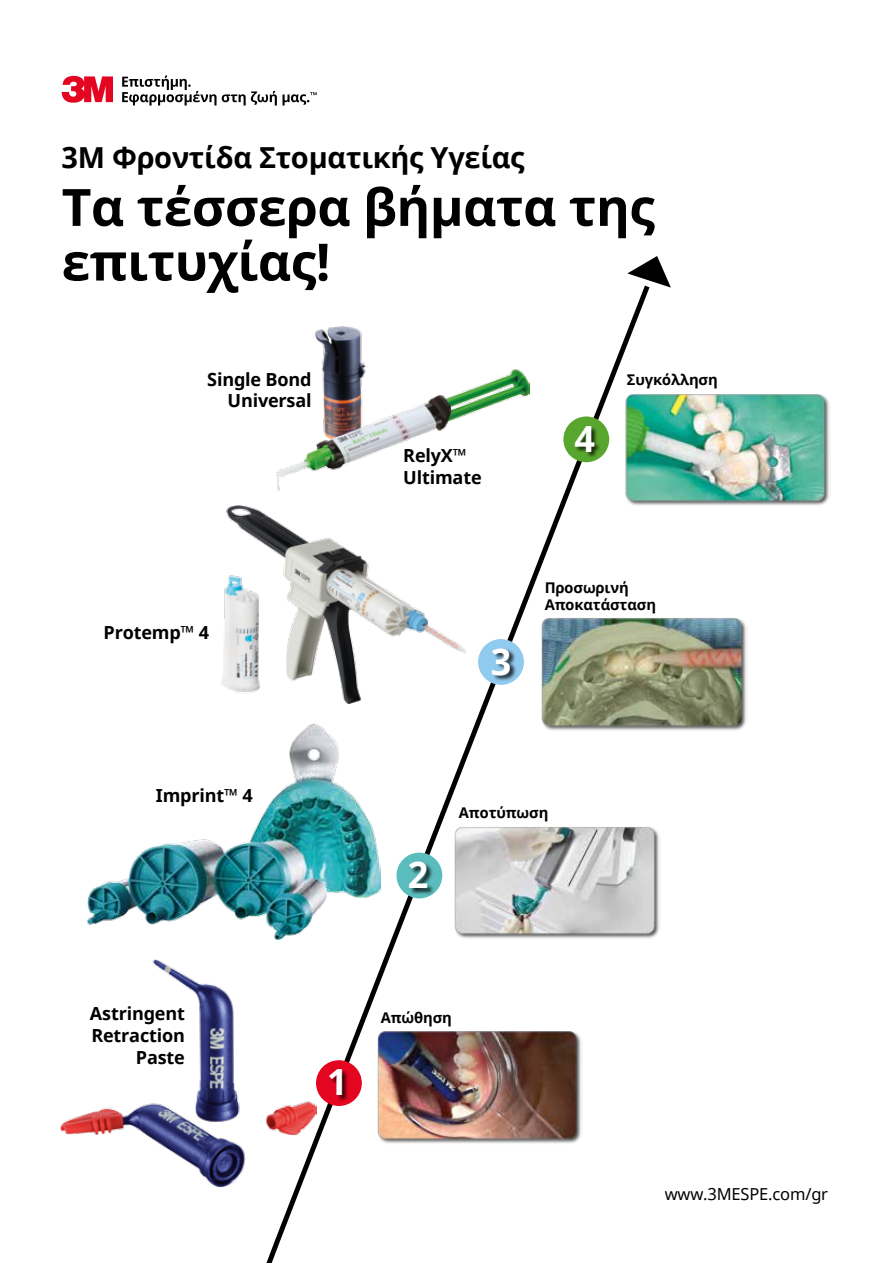
<style>
.page{position:relative;width:893px;height:1263px;background:#fff}
.page>*{position:absolute;margin:0;border:0;box-sizing:border-box;transform-origin:0 0}
.t1{font:700 51.45px/54.6px "Noto Sans";letter-spacing:-.01em;color:#000}
.t2{font:700 36.15px "Noto Sans";color:#fff}
.t3{font:700 28.95px "Noto Sans";letter-spacing:-.01em;color:#000}
.t4{font:700 18px/21.6px "Noto Sans";letter-spacing:-.01em;color:#000;text-align:right}
.t5{font:16.5px "Noto Sans";letter-spacing:-.01em;color:#000}
.t6{font:700 14.7px/17.7px "Noto Sans";letter-spacing:-.01em;color:#000}
</style>
<div class="page">
<img style="left:88px;top:832px;width:166px;height:93px">
<svg style="left:254px;top:288px;width:396px;height:975px"></svg>
<svg style="left:62px;top:76px;width:51px;height:27px"></svg>
<svg style="left:122px;top:75px;width:195px;height:30px"></svg>
<div style="left:563px;top:416px;width:46px;height:46px;background:#58a62d;border-radius:50%"></div>
<div style="left:575px;top:426px;width:26px;height:32px;background:#000;opacity:.75"></div>
<div style="left:478px;top:639px;width:46px;height:46px;background:#91caef;border-radius:50%"></div>
<div style="left:492px;top:648px;width:25px;height:34px;background:#000;opacity:.75"></div>
<div style="left:396px;top:853px;width:46px;height:45px;background:#5bbcbd;border-radius:50%"></div>
<div style="left:409px;top:862px;width:26px;height:33px;background:#000;opacity:.75"></div>
<div style="left:316px;top:1060px;width:46px;height:46px;background:#e40521;border-radius:50%"></div>
<div style="left:330px;top:1069px;width:19px;height:33px;background:#000;opacity:.75"></div>
<svg style="left:627px;top:256px;width:44px;height:32px"></svg>
<img style="left:276px;top:326px;width:253px;height:165px">
<img style="left:222px;top:506px;width:244px;height:197px">
<img style="left:60px;top:960px;width:256px;height:227px">
<img style="left:603px;top:392px;width:226px;height:115px">
<img style="left:541px;top:617px;width:205px;height:114px">
<img style="left:454px;top:825px;width:205px;height:115px">
<img style="left:376px;top:1030px;width:207px;height:114px">
<h3 class="t3" style="left:62px;top:137px;width:464px">3Μ Φροντίδα Στοματικής Υγείας</h3>
<h1 class="t1" style="left:62px;top:179px;width:595px">Τα τέσσερα βήματα της επιτυχίας!</h1>
<p class="t4" style="left:207px;top:368px;width:106px">Single Bond<br>Universal</p>
<p class="t4" style="left:104px;top:621px;width:107px">Protemp™ 4</p>
<p class="t4" style="left:156px;top:784px;width:98px">Imprint™ 4</p>
<p class="t4" style="left:403px;top:444px;width:80px;text-align:left">RelyX™<br>Ultimate</p>
<h2 class="t2" style="left:574px;top:413px;width:22px">4</h2>
<p class="t6" style="left:627px;top:370px;width:92px">Συγκόλληση</p>
<h2 class="t2" style="left:491px;top:636px;width:22px">3</h2>
<p class="t6" style="left:545px;top:578px;width:113px">Προσωρινή<br>Αποκατάσταση</p>
<h2 class="t2" style="left:408px;top:849px;width:22px">2</h2>
<p class="t6" style="left:459px;top:804px;width:91px">Αποτύπωση</p>
<p class="t4" style="left:90px;top:1002px;width:96px">Astringent<br>Retraction<br>Paste</p>
<h2 class="t2" style="left:327px;top:1057px;width:22px">1</h2>
<p class="t6" style="left:381px;top:1009px;width:73px">Απώθηση</p>
<p class="t5" style="left:665px;top:1182px;width:165px">www.3MESPE.com/gr</p>
</div>
